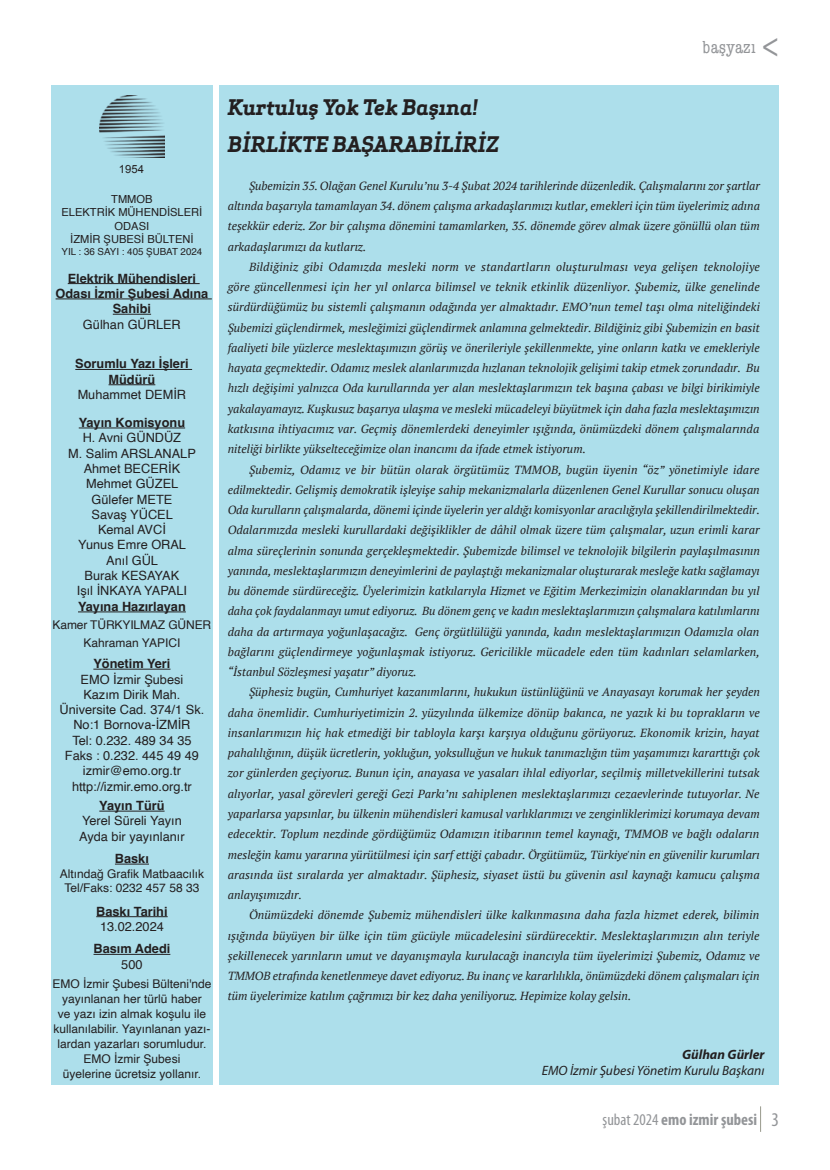
<style>
.page{position:relative;width:830px;height:1170px;background:#fff}
.page>*{position:absolute;margin:0;border:0;box-sizing:border-box;transform-origin:0 0}
.t1{font:italic 700 21px/37.5px "Apex Serif";letter-spacing:-.01em;color:#231f20}
.t2{font:condensed 18px "American Typewriter";letter-spacing:.01em;color:#939598}
.t3{font:700 condensed 16.5px "Myriad Pro";color:#939598}
.t4{font:italic 13.5px "Myriad Pro";color:#231f20}
.t5{font:italic 700 13.5px "Myriad Pro";color:#231f20}
.t6{font:12.75px/15.3px "Helvetica";color:#231f20;text-align:center}
.t7{font:700 12.75px/15.3px "Helvetica";color:#231f20;text-align:center}
.t8{font:12px/15px "Helvetica";color:#231f20;text-align:center}
.t9{font:italic 11.7px/20.2px "PT Serif";color:#231f20;text-align:justify}
.t10{font:11.25px "Arial";color:#231f20}
.t11{font:11.1px/13.4px "Helvetica";color:#231f20;text-align:center}
.t12{font:9.75px "Helvetica";color:#231f20}
.s1{font-weight:400}
.s2{font-weight:400;font-size:19.5px}
</style>
<div class="page">
<div style="left:219px;top:85px;width:559px;height:999px;background:#addfeb"></div>
<div style="left:51px;top:85px;width:162px;height:999px;background:#addfeb"></div>
<img style="left:99px;top:95px;width:66px;height:62px">
<hr style="left:68px;top:283px;width:131px;height:1px;background:#231f20">
<hr style="left:56px;top:298px;width:156px;height:1px;background:#231f20">
<hr style="left:113px;top:314px;width:38px;height:1px;background:#231f20">
<hr style="left:75px;top:369px;width:117px;height:1px;background:#231f20">
<hr style="left:108px;top:384px;width:47px;height:1px;background:#231f20">
<hr style="left:79px;top:427px;width:106px;height:1px;background:#231f20">
<hr style="left:78px;top:611px;width:108px;height:1px;background:#231f20">
<hr style="left:93px;top:668px;width:77px;height:1px;background:#231f20">
<hr style="left:99px;top:810px;width:65px;height:1px;background:#231f20">
<hr style="left:115px;top:863px;width:34px;height:1px;background:#231f20">
<hr style="left:96px;top:916px;width:71px;height:1px;background:#231f20">
<hr style="left:93px;top:953px;width:77px;height:1px;background:#231f20">
<h2 class="t2" style="left:702px;top:37px;width:54px">başyazı</h2>
<p class="t10" style="left:119px;top:162px;width:27px">1954</p>
<p class="t11" style="left:61px;top:193px;width:142px">TMMOB<br>ELEKTRİK MÜHENDİSLERİ<br>ODASI<br>İZMİR ŞUBESİ BÜLTENİ</p>
<p class="t12" style="left:62px;top:247px;width:142px">YIL : 36 SAYI : 405 ŞUBAT 2024</p>
<p class="t7" style="left:56px;top:271px;width:154px">Elektrik Mühendisleri<br>Odası İzmir Şubesi Adına<br>Sahibi</p>
<p class="t6" style="left:83px;top:317px;width:99px">Gülhan GÜRLER</p>
<p class="t7" style="left:75px;top:357px;width:115px">Sorumlu Yazı İşleri<br>Müdürü</p>
<p class="t6" style="left:78px;top:388px;width:110px">Muhammet DEMİR</p>
<p class="t7" style="left:79px;top:416px;width:108px">Yayın Komisyonu</p>
<p class="t6" style="left:68px;top:431px;width:129px">H. Avni GÜNDÜZ<br>M. Salim ARSLANALP<br>Ahmet BECERİK<br>Mehmet GÜZEL<br>Gülefer METE<br>Savaş YÜCEL<br>Kemal AVCİ<br>Yunus Emre ORAL<br>Anıl GÜL<br>Burak KESAYAK<br>Işıl İNKAYA YAPALI</p>
<p class="t7" style="left:78px;top:599px;width:109px">Yayına Hazırlayan</p>
<p class="t8" style="left:52px;top:616px;width:160px;line-height:18px">Kamer TÜRKYILMAZ GÜNER<br>Kahraman YAPICI</p>
<p class="t7" style="left:93px;top:657px;width:79px">Yönetim Yeri</p>
<p class="t6" style="left:60px;top:672px;width:146px">EMO İzmir Şubesi<br>Kazım Dirik Mah.<br>Üniversite Cad. 374/1 Sk.<br>No:1 Bornova-İZMİR<br>Tel: 0.232. 489 34 35<br>Faks : 0.232. 445 49 49 izmir@emo.org.tr http://izmir.emo.org.tr</p>
<p class="t7" style="left:99px;top:799px;width:67px">Yayın Türü</p>
<p class="t6" style="left:79px;top:814px;width:107px;text-align:left">Yerel Süreli Yayın<br>Ayda bir yayınlanır</p>
<p class="t7" style="left:115px;top:852px;width:36px">Baskı</p>
<p class="t8" style="left:60px;top:867px;width:146px;line-height:14.4px">Altındağ Grafik Matbaacılık<br>Tel/Faks: 0232 457 58 33</p>
<p class="t7" style="left:96px;top:904px;width:73px">Baskı Tarihi</p>
<p class="t6" style="left:100px;top:919px;width:65px">13.02.2024</p>
<p class="t7" style="left:93px;top:942px;width:78px">Basım Adedi</p>
<p class="t6" style="left:121px;top:957px;width:23px">500</p>
<p class="t8" style="left:52px;top:977px;width:161px">EMO İzmir Şubesi Bülteni'nde yayınlanan her türlü haber<br>ve yazı izin almak koşulu ile kullanılabilir. Yayınlanan yazı&shy;lardan yazarları sorumludur.<br>EMO İzmir Şubesi<br>üyelerine ücretsiz yollanır.</p>
<h1 class="t1" style="left:227px;top:88px;width:273px">Kurtuluş Yok Tek Başına!<br>BİRLİKTE BAŞARABİLİRİZ</h1>
<p class="t9" style="left:227px;top:175px;width:533px;text-indent:21px">Şubemizin 35. Olağan Genel Kurulu’nu 3-4 Şubat 2024 tarihlerinde düzenledik. Çalışmalarını zor şartlar altında başarıyla tamamlayan 34. dönem çalışma arkadaşlarımızı kutlar, emekleri için tüm üyelerimiz adına teşekkür ederiz. Zor bir çalışma dönemini tamamlarken, 35. dönemde görev almak üzere gönüllü olan tüm arkadaşlarımızı da kutlarız.</p>
<p class="t9" style="left:227px;top:256px;width:533px;text-indent:21px">Bildiğiniz gibi Odamızda mesleki norm ve standartların oluşturulması veya gelişen teknolojiye göre güncellenmesi için her yıl onlarca bilimsel ve teknik etkinlik düzenliyor. Şubemiz, ülke genelinde sürdürdüğümüz bu sistemli çalışmanın odağında yer almaktadır. EMO’nun temel taşı olma niteliğindeki Şubemizi güçlendirmek, mesleğimizi güçlendirmek anlamına gelmektedir. Bildiğiniz gibi Şubemizin en basit faaliyeti bile yüzlerce meslektaşımızın görüş ve önerileriyle şekillenmekte, yine onların katkı ve emekleriyle hayata geçmektedir. Odamız meslek alanlarımızda hızlanan teknolojik gelişimi takip etmek zorundadır. Bu hızlı değişimi yalnızca Oda kurullarında yer alan meslektaşlarımızın tek başına çabası ve bilgi birikimiyle yakalayamayız. Kuşkusuz başarıya ulaşma ve mesleki mücadeleyi büyütmek için daha fazla meslektaşımızın katkısına ihtiyacımız var. Geçmiş dönemlerdeki deneyimler ışığında, önümüzdeki dönem çalışmalarında niteliği birlikte yükselteceğimize olan inancımı da ifade etmek istiyorum.</p>
<p class="t9" style="left:227px;top:459px;width:533px;text-indent:21px">Şubemiz, Odamız ve bir bütün olarak örgütümüz TMMOB, bugün üyenin “öz” yönetimiyle idare edilmektedir. Gelişmiş demokratik işleyişe sahip mekanizmalarla düzenlenen Genel Kurullar sonucu oluşan Oda kurulların çalışmalarda, dönemi içinde üyelerin yer aldığı komisyonlar aracılığıyla şekillendirilmektedir.<br>Odalarımızda mesleki kurullardaki değişiklikler de dâhil olmak üzere tüm çalışmalar, uzun erimli karar alma süreçlerinin sonunda gerçekleşmektedir. Şubemizde bilimsel ve teknolojik bilgilerin paylaşılmasının yanında, meslektaşlarımızın deneyimlerini de paylaştığı mekanizmalar oluşturarak mesleğe katkı sağlamayı bu dönemde sürdüreceğiz. Üyelerimizin katkılarıyla Hizmet ve Eğitim Merkezimizin olanaklarından bu yıl daha çok faydalanmayı umut ediyoruz. Bu dönem genç ve kadın meslektaşlarımızın çalışmalara katılımlarını daha da artırmaya yoğunlaşacağız. Genç örgütlülüğü yanında, kadın meslektaşlarımızın Odamızla olan bağlarını güçlendirmeye yoğunlaşmak istiyoruz. Gericilikle mücadele eden tüm kadınları selamlarken, “İstanbul Sözleşmesi yaşatır” diyoruz.</p>
<p class="t9" style="left:227px;top:682px;width:533px;text-indent:21px">Şüphesiz bugün, Cumhuriyet kazanımlarını, hukukun üstünlüğünü ve Anayasayı korumak her şeyden daha önemlidir. Cumhuriyetimizin 2. yüzyılında ülkemize dönüp bakınca, ne yazık ki bu toprakların ve insanlarımızın hiç hak etmediği bir tabloyla karşı karşıya olduğunu görüyoruz. Ekonomik krizin, hayat pahalılığının, düşük ücretlerin, yokluğun, yoksulluğun ve hukuk tanımazlığın tüm yaşamımızı kararttığı çok zor günlerden geçiyoruz. Bunun için, anayasa ve yasaları ihlal ediyorlar, seçilmiş milletvekillerini tutsak alıyorlar, yasal görevleri gereği Gezi Parkı’nı sahiplenen meslektaşlarımızı cezaevlerinde tutuyorlar. Ne yaparlarsa yapsınlar, bu ülkenin mühendisleri kamusal varlıklarımızı ve zenginliklerimizi korumaya devam edecektir. Toplum nezdinde gördüğümüz Odamızın itibarının temel kaynağı, TMMOB ve bağlı odaların mesleğin kamu yararına yürütülmesi için sarf ettiği çabadır. Örgütümüz, Türkiye'nin en güvenilir kurumları arasında üst sıralarda yer almaktadır. Şüphesiz, siyaset üstü bu güvenin asıl kaynağı kamucu çalışma anlayışımızdır.</p>
<p class="t9" style="left:227px;top:904px;width:533px;text-indent:21px">Önümüzdeki dönemde Şubemiz mühendisleri ülke kalkınmasına daha fazla hizmet ederek, bilimin ışığında büyüyen bir ülke için tüm gücüyle mücadelesini sürdürecektir. Meslektaşlarımızın alın teriyle şekillenecek yarınların umut ve dayanışmayla kurulacağı inancıyla tüm üyelerimizi Şubemiz, Odamız ve TMMOB etrafında kenetlenmeye davet ediyoruz. Bu inanç ve kararlılıkla, önümüzdeki dönem çalışmaları için tüm üyelerimize katılım çağrımızı bir kez daha yeniliyoruz. Hepimize kolay gelsin.</p>
<p class="t5" style="left:681px;top:1045px;width:84px">Gülhan Gürler</p>
<p class="t4" style="left:541px;top:1062px;width:224px">EMO İzmir Şubesi Yönetim Kurulu Başkanı</p>
<h3 class="t3" style="left:602px;top:1109px;width:178px"><span class="s1">şubat 2024</span> emo izmir şubesi <span class="s2">3</span></h3>
</div>
